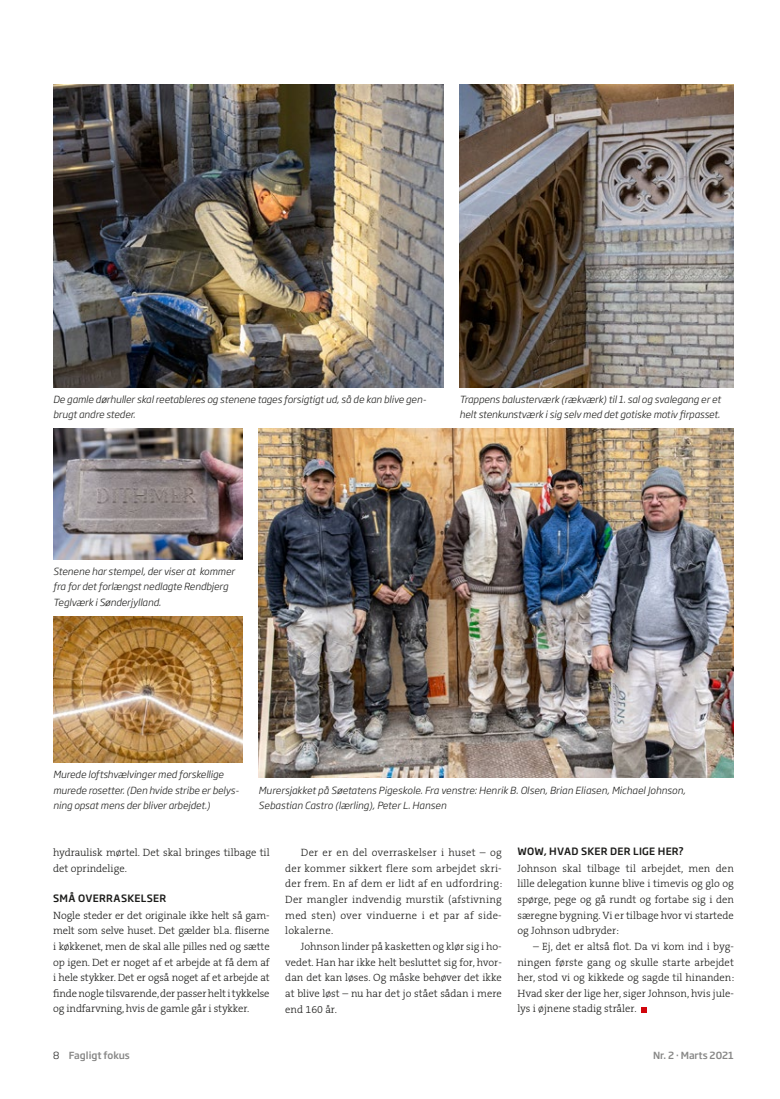
<style>
.page{position:relative;width:780px;height:1099px;background:#fff}
.page>*{position:absolute;margin:0;border:0;box-sizing:border-box;transform-origin:0 0}
.t1{font:300 10.62px/15.6px "The Serif B W3";color:#1a1a18;text-align:justify}
.t2{font:500 10px "Soho Gothic Pro";letter-spacing:.025em;color:#1a1a18}
.t3{font:italic 300 9.75px/15.6px "Soho Gothic Pro";color:#1a1a18}
.t4{font:500 9.75px "Soho Gothic Pro";color:#878786}
.s1{font-weight:300;color:#1a1a18}
</style>
<div class="page">
<svg style="left:641px;top:1007px;width:5px;height:5px"></svg>
<img style="left:258px;top:429px;width:475px;height:349px">
<img style="left:53px;top:85px;width:390px;height:302px">
<img style="left:459px;top:85px;width:274px;height:302px">
<img style="left:53px;top:429px;width:190px;height:130px">
<img style="left:53px;top:616px;width:190px;height:146px">
<hr style="left:779px;top:0;width:1px;height:74px;background:#00943b">
<p class="t3" style="left:53px;top:391px;width:374px">De gamle dørhuller skal reetableres og stenene tages forsigtigt ud, så de kan blive gen&shy;brugt andre steder.</p>
<p class="t3" style="left:459px;top:391px;width:263px">Trappens balusterværk (rækværk) til 1. sal og svalegang er et helt stenkunstværk i sig selv med det gotiske motiv firpasset.</p>
<p class="t3" style="left:53px;top:562px;width:183px">Stenene har stempel, der viser at kommer fra for det forlængst nedlagte Rendbjerg<br>Teglværk i Sønderjylland.</p>
<p class="t3" style="left:53px;top:766px;width:187px">Murede loftshvælvinger med forskellige murede rosetter. (Den hvide stribe er belys&shy;ning opsat mens der bliver arbejdet.)</p>
<p class="t3" style="left:258px;top:781px;width:428px">Murersjakket på Søetatens Pigeskole. Fra venstre: Henrik B. Olsen, Brian Eliasen, Michael Johnson,<br>Sebastian Castro (lærling), Peter L. Hansen</p>
<p class="t1" style="left:53px;top:844px;width:218px">hydraulisk mørtel. Det skal bringes tilbage til det oprindelige.</p>
<p class="t2" style="left:53px;top:890px;width:115px">SMÅ OVERRASKELSER</p>
<p class="t1" style="left:53px;top:907px;width:218px">Nogle steder er det originale ikke helt så gam&shy;melt som selve huset. Det gælder bl.a. fliserne i køkkenet, men de skal alle pilles ned og sætte op igen. Det er noget af et arbejde at få dem af i hele stykker. Det er også noget af et arbejde at finde nogle tilsvarende, der passer helt i tykkelse og indfarvning, hvis de gamle går i stykker.</p>
<p class="t1" style="left:285px;top:844px;width:218px;text-indent:16px">Der er en del overraskelser i huset – og der kommer sikkert flere som arbejdet skri&shy;der frem. En af dem er lidt af en udfordring:<br>Der mangler indvendig murstik (afstivning med sten) over vinduerne i et par af side&shy;lokalerne.</p>
<p class="t1" style="left:285px;top:938px;width:218px;text-indent:16px">Johnson linder på kasketten og klør sig i ho&shy;vedet. Han har ikke helt besluttet sig for, hvor&shy;dan det kan løses. Og måske behøver det ikke at blive løst – nu har det jo stået sådan i mere end 160 år.</p>
<p class="t2" style="left:517px;top:843px;width:168px">WOW, HVAD SKER DER LIGE HER?</p>
<p class="t1" style="left:517px;top:860px;width:218px">Johnson skal tilbage til arbejdet, men den lille delegation kunne blive i timevis og glo og spørge, pege og gå rundt og fortabe sig i den særegne bygning. Vi er tilbage hvor vi startede og Johnson udbryder:</p>
<p class="t1" style="left:517px;top:938px;width:218px;text-indent:16px">– Ej, det er altså flot. Da vi kom ind i byg&shy;ningen første gang og skulle starte arbejdet her, stod vi og kikkede og sagde til hinanden:<br>Hvad sker der lige her, siger Johnson, hvis jule&shy;lys i øjnene stadig stråler.</p>
<p class="t4" style="left:53px;top:1048px;width:78px"><span class="s1">8</span> Fagligt fokus</p>
<p class="t4" style="left:653px;top:1048px;width:82px">Nr. 2 · Marts 2021</p>
</div>
